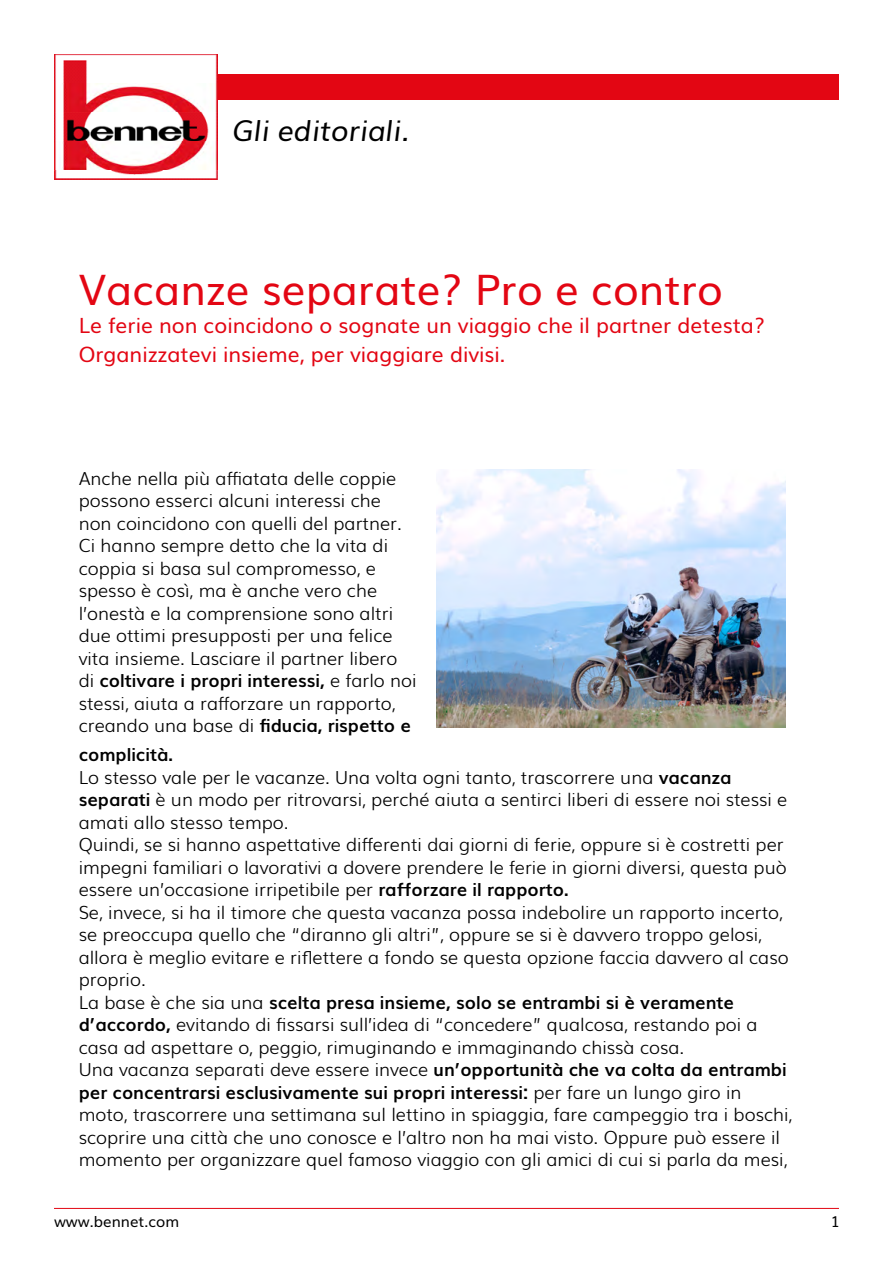
<style>
.page{position:relative;width:893px;height:1263px;background:#fff}
.page>*{position:absolute;margin:0;border:0;box-sizing:border-box;transform-origin:0 0}
.t1{font:42px "Muli";color:#e30613}
.t2{font:italic 28.5px "Muli";color:#000}
.t3{font:21px/28.5px "Muli";color:#e30613}
.t4{font:300 18px/22.5px "Muli";color:#000}
.t5{font:15px "Muli";color:#000}
.s1{font-weight:700}
</style>
<div class="page">
<div style="left:54px;top:74px;width:785px;height:26px;background:#e30613"></div>
<img style="left:54px;top:54px;width:163px;height:126px">
<hr style="left:54px;top:1208px;width:785px;height:1px;background:#e30613">
<img style="left:437px;top:470px;width:349px;height:257px">
<h2 class="t2" style="left:233px;top:107px;width:178px">Gli editoriali.</h2>
<h1 class="t1" style="left:79px;top:255px;width:646px">Vacanze separate? Pro e contro</h1>
<p class="t3" style="left:79px;top:309px;width:688px">Le ferie non coincidono o sognate un viaggio che il partner detesta?<br>Organizzatevi insieme, per viaggiare divisi.</p>
<p class="t4" style="left:79px;top:466px;width:339px">Anche nella più affiatata delle coppie possono esserci alcuni interessi che non coincidono con quelli del partner.<br>Ci hanno sempre detto che la vita di coppia si basa sul compromesso, e spesso è così, ma è anche vero che l’onestà e la comprensione sono altri due ottimi presupposti per una felice vita insieme. Lasciare il partner libero di <span class="s1">coltivare i propri interessi,</span> e farlo noi stessi, aiuta a rafforzare un rapporto, creando una base di <span class="s1">fiducia, rispetto e</span></p>
<p class="t4" style="left:79px;top:742px;width:715px"><span class="s1">complicità.<br></span>Lo stesso vale per le vacanze. Una volta ogni tanto, trascorrere una <span class="s1">vacanza separati</span> è un modo per ritrovarsi, perché aiuta a sentirci liberi di essere noi stessi e amati allo stesso tempo.<br>Quindi, se si hanno aspettative differenti dai giorni di ferie, oppure si è costretti per impegni familiari o lavorativi a dovere prendere le ferie in giorni diversi, questa può essere un’occasione irripetibile per <span class="s1">rafforzare il rapporto.<br></span>Se, invece, si ha il timore che questa vacanza possa indebolire un rapporto incerto, se preoccupa quello che “diranno gli altri”, oppure se si è davvero troppo gelosi, allora è meglio evitare e riflettere a fondo se questa opzione faccia davvero al caso proprio.<br>La base è che sia una <span class="s1">scelta presa insieme, solo se entrambi si è veramente d’accordo,</span> evitando di fissarsi sull’idea di “concedere” qualcosa, restando poi a casa ad aspettare o, peggio, rimuginando e immaginando chissà cosa.<br>Una vacanza separati deve essere invece <span class="s1">un’opportunità che va colta da entrambi per concentrarsi esclusivamente sui propri interessi:</span> per fare un lungo giro in moto, trascorrere una settimana sul lettino in spiaggia, fare campeggio tra i boschi, scoprire una città che uno conosce e l’altro non ha mai visto. Oppure può essere il momento per organizzare quel famoso viaggio con gli amici di cui si parla da mesi,</p>
<p class="t5" style="left:54px;top:1209px;width:127px">www.bennet.com</p>
<p class="t5" style="left:831px;top:1209px;width:11px">1</p>
</div>
